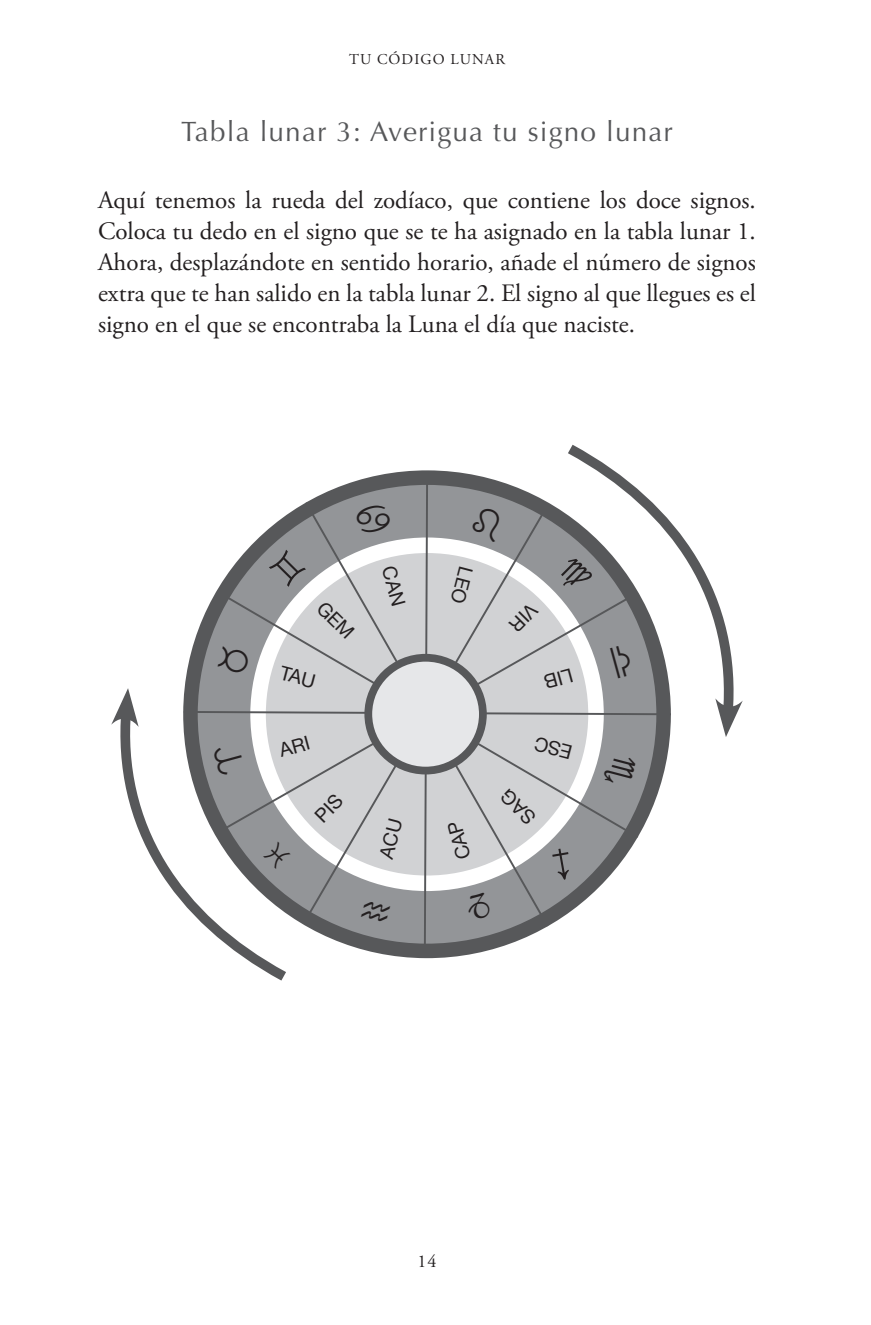
<style>
.page{position:relative;width:871px;height:1325px;background:#fff}
.page>*{position:absolute;margin:0;border:0;box-sizing:border-box;transform-origin:0 0}
.subtititola{font:28px "Optima";letter-spacing:.04em;color:#57585a}
.cos-justificat_-_1a{font:25px/31px "Adobe Garamond Pro";color:#231f20;text-align:justify}
.t1{font:18px "Adobe Garamond Pro";color:#231f20}
.t2{font:15px "Adobe Garamond Pro";letter-spacing:.075em;color:#231f20}
</style>
<div class="page">
<svg style="left:120px;top:727px;width:166px;height:254px"></svg>
<svg style="left:111px;top:688px;width:28px;height:39px"></svg>
<svg style="left:568px;top:444px;width:166px;height:254px"></svg>
<svg style="left:715px;top:698px;width:27px;height:39px"></svg>
<svg style="left:175px;top:462px;width:503px;height:503px"></svg>
<svg style="left:182px;top:469px;width:491px;height:490px"></svg>
<p class="t2" style="left:349px;top:50px;width:157px">TU CÓDIGO LUNAR</p>
<p class="subtititola" style="left:181px;top:115px;width:493px">Tabla lunar 3: Averigua tu signo lunar</p>
<p class="cos-justificat_-_1a" style="left:98px;top:186px;width:659px">Aquí tenemos la rueda del zodíaco, que contiene los doce signos.<br>Coloca tu dedo en el signo que se te ha asignado en la tabla lunar 1.<br>Ahora, desplazándote en sentido horario, añade el número de signos extra que te han salido en la tabla lunar 2. El signo al que llegues es el signo en el que se encontraba la Luna el día que naciste.</p>
<p class="t1" style="left:417px;top:1250px;width:21px">14</p>
</div>
